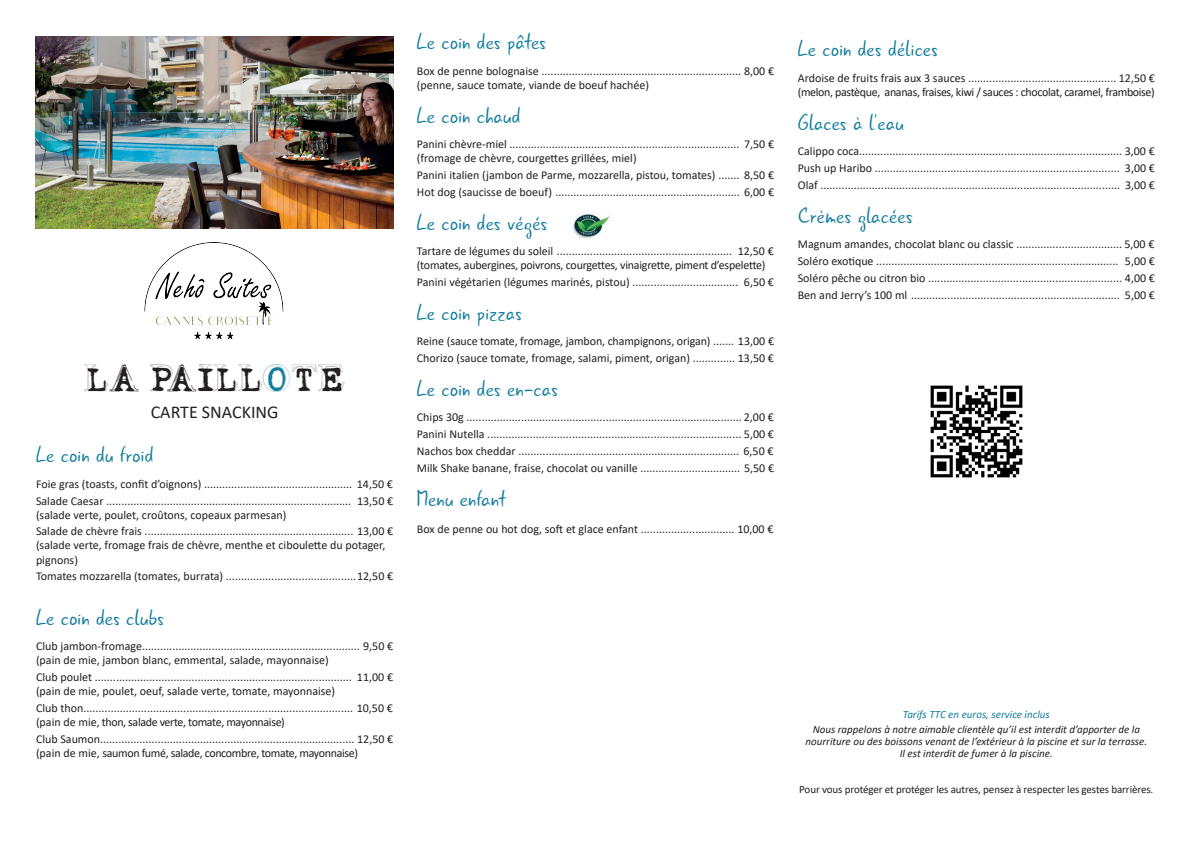
<style>
.page{position:relative;width:1191px;height:842px;background:#fff}
.page>*{position:absolute;margin:0;border:0;box-sizing:border-box;transform-origin:0 0}
.t1{font:33px "Fluoxetine";color:#231f20}
.t2{font:23px "Gunny Rewritten";color:#137d9e}
.t3{font:18px "Calibri";color:#231f20}
.t4{font:12px/16.8px "Calibri";color:#231f20}
.t5{font:12px/14px "Calibri";letter-spacing:-.03em;color:#231f20}
.t6{font:12px/14px "Calibri";letter-spacing:-.02em;color:#231f20}
.t7{font:italic 11px/12px "Calibri";color:#231f20;text-align:center}
.t8{font:11px "Calibri";letter-spacing:-.01em;color:#231f20}
.t9{font:italic 11px "Calibri";color:#137d9e}
.s1{color:#137d9d}
</style>
<div class="page">
<img style="left:36px;top:36px;width:357px;height:193px">
<img style="left:573px;top:214px;width:37px;height:24px">
<img style="left:144px;top:242px;width:140px;height:98px">
<img style="left:930px;top:385px;width:93px;height:93px">
<h1 class="t1" style="left:84px;top:356px;width:262px">LA PAILL<span class="s1">O</span>TE</h1>
<h3 class="t3" style="left:151px;top:400px;width:129px">CARTE SNACKING</h3>
<h2 class="t2" style="left:36px;top:440px;width:119px">Le coin du froid</h2>
<p class="t4" style="left:36px;top:475px;width:359px">Foie gras (toasts, confit d’oignons) ................................................. 14,50 €<br>Salade Caesar ................................................................................. 13,50 €</p>
<p class="t4" style="left:36px;top:506px;width:359px">(salade verte, poulet, croûtons, copeaux parmesan)<br>Salade de chèvre frais ..................................................................... 13,00 €</p>
<p class="t4" style="left:36px;top:538px;width:351px;line-height:14px">(salade verte, fromage frais de chèvre, menthe et ciboulette du potager, pignons)</p>
<p class="t4" style="left:36px;top:568px;width:359px">Tomates mozzarella (tomates, burrata) ...........................................12,50 €</p>
<h2 class="t2" style="left:36px;top:603px;width:130px">Le coin des clubs</h2>
<p class="t4" style="left:36px;top:639px;width:359px;line-height:14px">Club jambon-fromage........................................................................ 9,50 € (pain de mie, jambon blanc, emmental, salade, mayonnaise)</p>
<p class="t4" style="left:36px;top:670px;width:358px;line-height:14px">Club poulet ..................................................................................... 11,00 € (pain de mie, poulet, oeuf, salade verte, tomate, mayonnaise)</p>
<p class="t5" style="left:36px;top:701px;width:358px">Club thon......................................................................................... 10,50 € (pain de mie, thon, salade verte, tomate, mayonnaise)</p>
<p class="t5" style="left:36px;top:731px;width:359px">Club Saumon.................................................................................... 12,50 € (pain de mie, saumon fumé, salade, concombre, tomate, mayonnaise)</p>
<h2 class="t2" style="left:417px;top:27px;width:131px">Le coin des pâtes</h2>
<p class="t4" style="left:417px;top:63px;width:359px;line-height:14px">Box de penne bolognaise .................................................................. 8,00 € (penne, sauce tomate, viande de boeuf hachée)</p>
<h2 class="t2" style="left:417px;top:101px;width:105px">Le coin chaud</h2>
<p class="t4" style="left:417px;top:137px;width:359px;line-height:14px">Panini chèvre-miel ............................................................................ 7,50 € (fromage de chèvre, courgettes grillées, miel)</p>
<p class="t4" style="left:417px;top:166px;width:359px">Panini italien (jambon de Parme, mozzarella, pistou, tomates) ....... 8,50 €<br>Hot dog (saucisse de boeuf) ............................................................. 6,00 €</p>
<h2 class="t2" style="left:417px;top:208px;width:132px">Le coin des végés</h2>
<p class="t6" style="left:417px;top:244px;width:358px">Tartare de légumes du soleil .......................................................... 12,50 € (tomates, aubergines, poivrons, courgettes, vinaigrette, piment d’espelette)</p>
<p class="t4" style="left:417px;top:273px;width:359px">Panini végétarien (légumes marinés, pistou) ................................... 6,50 €</p>
<h2 class="t2" style="left:417px;top:298px;width:107px">Le coin pizzas</h2>
<p class="t4" style="left:417px;top:333px;width:359px">Reine (sauce tomate, fromage, jambon, champignons, origan) ....... 13,00 €<br>Chorizo (sauce tomate, fromage, salami, piment, origan) .............. 13,50 €</p>
<h2 class="t2" style="left:417px;top:374px;width:143px">Le coin des en-cas</h2>
<p class="t4" style="left:417px;top:409px;width:359px;text-align:justify">Chips 30g ........................................................................................... 2,00 € Panini Nutella .................................................................................... 5,00 € Nachos box cheddar ......................................................................... 6,50 € Milk Shake banane, fraise, chocolat ou vanille ................................. 5,50 €</p>
<h2 class="t2" style="left:417px;top:484px;width:91px">Menu enfant</h2>
<p class="t4" style="left:417px;top:521px;width:358px">Box de penne ou hot dog, soft et glace enfant ............................... 10,00 €</p>
<h2 class="t2" style="left:797px;top:34px;width:142px">Le coin des délices</h2>
<p class="t5" style="left:797px;top:71px;width:359px">Ardoise de fruits frais aux 3 sauces ................................................. 12,50 € (melon, pastèque, ananas, fraises, kiwi / sauces : chocolat, caramel, framboise)</p>
<h2 class="t2" style="left:797px;top:108px;width:108px">Glaces à l’eau</h2>
<p class="t4" style="left:797px;top:142px;width:359px;text-align:justify">Calippo coca....................................................................................... 3,00 € Push up Haribo ................................................................................. 3,00 € Olaf ................................................................................................... 3,00 €</p>
<h2 class="t2" style="left:797px;top:201px;width:116px">Crèmes glacées</h2>
<p class="t4" style="left:797px;top:235px;width:359px;text-align:justify">Magnum amandes, chocolat blanc ou classic ................................... 5,00 € Soléro exotique ................................................................................ 5,00 € Soléro pêche ou citron bio ................................................................ 4,00 € Ben and Jerry’s 100 ml ..................................................................... 5,00 €</p>
<p class="t9" style="left:903px;top:706px;width:148px">Tarifs TTC en euros, service inclus</p>
<p class="t7" style="left:805px;top:722px;width:343px">Nous rappelons à notre aimable clientèle qu’il est interdit d’apporter de la nourriture ou des boissons venant de l’extérieur à la piscine et sur la terrasse.<br>Il est interdit de fumer à la piscine.</p>
<p class="t8" style="left:799px;top:781px;width:355px">Pour vous protéger et protéger les autres, pensez à respecter les gestes barrières.</p>
</div>
